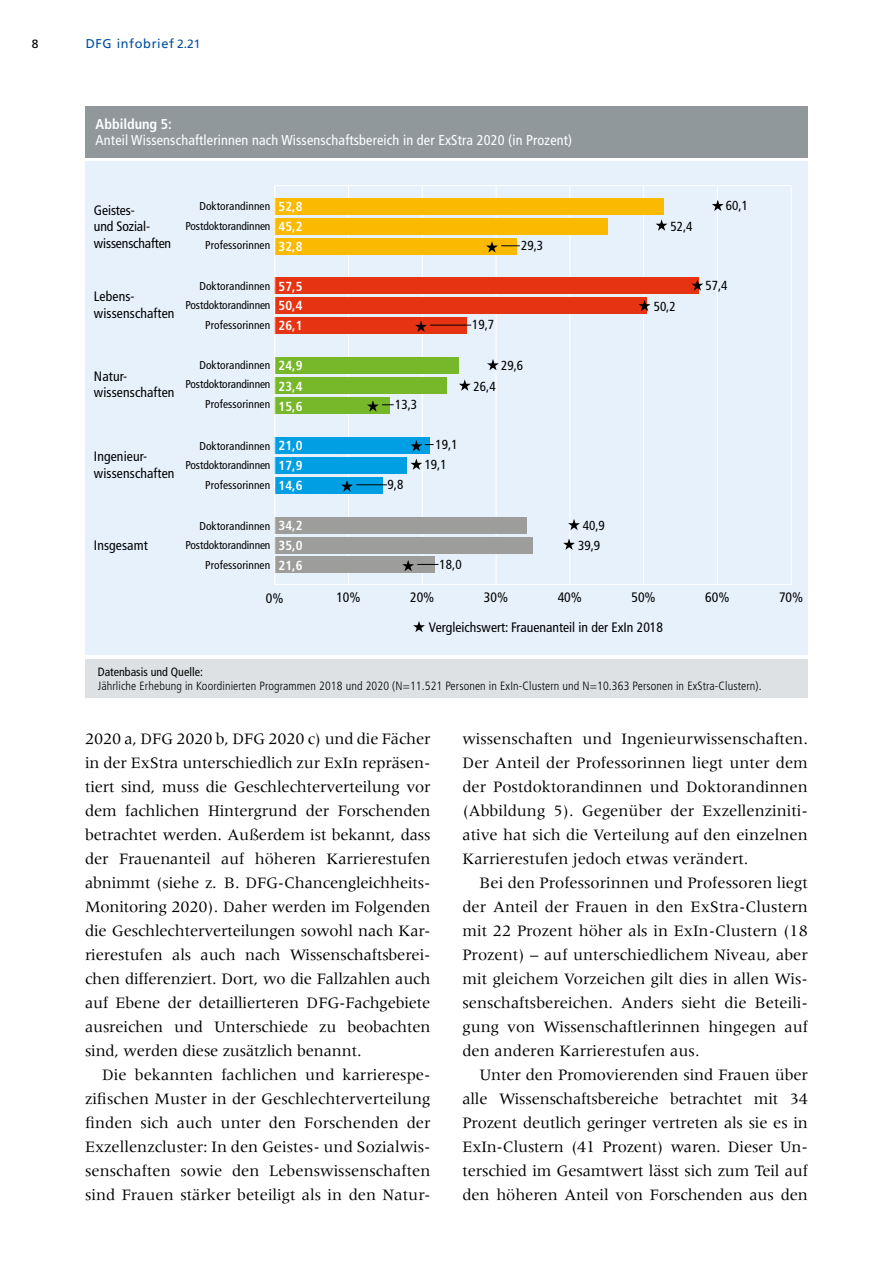
<style>
.page{position:relative;width:893px;height:1263px;background:#fff}
.page>*{position:absolute;margin:0;border:0;box-sizing:border-box;transform-origin:0 0}
.t1{font:16.5px/24px "Meridien LT Std";color:#000;text-align:justify}
.t2{font:condensed 14.25px "Frutiger LT Std";letter-spacing:.01em;color:#fff}
.t3{font:700 condensed 14.25px "Frutiger LT Std";color:#fff}
.t4{font:condensed 13.65px/16.4px "Frutiger LT Std";color:#000}
.t5{font:700 condensed 13.05px/19.8px "Frutiger LT Std";color:#fff;text-align:justify}
.t6{font:condensed 13.05px/19.6px "Frutiger LT Std";color:#000;text-align:center}
.t7{font:12.75px "Frutiger LT Std";letter-spacing:.05em;color:#004f9f}
.t8{font:300 condensed 12px "Frutiger LT Std";letter-spacing:.01em;color:#000}
.t9{font:condensed 12px "Frutiger LT Std";color:#000}
.t10{font:12px "Frutiger LT Std";color:#000}
.t11{font:condensed 11.4px/19.5px "Frutiger LT Std";letter-spacing:.01em;color:#000;text-align:right}
.s1{font-size:12px}
</style>
<div class="page">
<div style="left:85px;top:162px;width:723px;height:493px;background:#e7f1fc"></div>
<hr style="left:275px;top:185px;width:516px;height:1px;background:#fff">
<hr style="left:348px;top:186px;width:1px;height:399px;background:#fff">
<hr style="left:422px;top:186px;width:1px;height:399px;background:#fff">
<hr style="left:496px;top:186px;width:1px;height:399px;background:#fff">
<hr style="left:569px;top:186px;width:1px;height:399px;background:#fff">
<hr style="left:643px;top:186px;width:1px;height:399px;background:#fff">
<hr style="left:717px;top:186px;width:1px;height:399px;background:#fff">
<hr style="left:791px;top:186px;width:1px;height:399px;background:#fff">
<div style="left:275px;top:238px;width:241px;height:16px;background:#fbba00"></div>
<div style="left:275px;top:317px;width:192px;height:17px;background:#e63312"></div>
<div style="left:275px;top:397px;width:115px;height:17px;background:#76b82a"></div>
<div style="left:275px;top:477px;width:108px;height:17px;background:#009fe3"></div>
<div style="left:275px;top:556px;width:159px;height:17px;background:#9d9d9c"></div>
<div style="left:275px;top:218px;width:333px;height:17px;background:#fbba00"></div>
<div style="left:275px;top:297px;width:372px;height:17px;background:#e63312"></div>
<div style="left:275px;top:377px;width:172px;height:17px;background:#76b82a"></div>
<div style="left:275px;top:457px;width:132px;height:17px;background:#009fe3"></div>
<div style="left:275px;top:537px;width:258px;height:16px;background:#9d9d9c"></div>
<div style="left:275px;top:198px;width:389px;height:17px;background:#fbba00"></div>
<div style="left:275px;top:277px;width:424px;height:17px;background:#e63312"></div>
<div style="left:275px;top:357px;width:183px;height:17px;background:#76b82a"></div>
<div style="left:275px;top:437px;width:155px;height:17px;background:#009fe3"></div>
<div style="left:275px;top:517px;width:252px;height:17px;background:#9d9d9c"></div>
<hr style="left:274px;top:186px;width:1px;height:399px;background:#fff">
<hr style="left:275px;top:584px;width:516px;height:1px;background:#fff">
<svg style="left:486px;top:241px;width:34px;height:12px"></svg>
<svg style="left:712px;top:200px;width:12px;height:11px"></svg>
<svg style="left:656px;top:219px;width:11px;height:12px"></svg>
<svg style="left:691px;top:279px;width:12px;height:12px"></svg>
<svg style="left:639px;top:300px;width:11px;height:11px"></svg>
<svg style="left:413px;top:621px;width:12px;height:11px"></svg>
<hr style="left:430px;top:325px;width:41px;height:1px;background:#000">
<svg style="left:415px;top:321px;width:12px;height:11px"></svg>
<svg style="left:487px;top:359px;width:12px;height:11px"></svg>
<svg style="left:459px;top:379px;width:12px;height:12px"></svg>
<svg style="left:410px;top:458px;width:12px;height:12px"></svg>
<svg style="left:568px;top:519px;width:12px;height:11px"></svg>
<svg style="left:563px;top:538px;width:12px;height:12px"></svg>
<svg style="left:410px;top:440px;width:24px;height:11px"></svg>
<svg style="left:367px;top:400px;width:27px;height:12px"></svg>
<hr style="left:356px;top:484px;width:31px;height:1px;background:#000">
<svg style="left:341px;top:480px;width:12px;height:12px"></svg>
<svg style="left:402px;top:560px;width:36px;height:11px"></svg>
<div style="left:85px;top:106px;width:723px;height:51px;background:#91989c"></div>
<div style="left:85px;top:659px;width:723px;height:38px;background:#dee1e3"></div>
<p class="t10" style="left:32px;top:37px;width:8px">8</p>
<p class="t7" style="left:86px;top:36px;width:116px">DFG infobrief <span class="s1">2.21</span></p>
<p class="t3" style="left:96px;top:116px;width:78px">Abbildung 5:</p>
<p class="t2" style="left:96px;top:132px;width:478px">Anteil Wissenschaftlerinnen nach Wissenschaftsbereich in der ExStra 2020 (in Prozent)</p>
<p class="t4" style="left:94px;top:202px;width:79px">Geistes-<br>und Sozial&shy;wissenschaften</p>
<p class="t11" style="left:186px;top:197px;width:86px">Doktorandinnen<br>Postdoktorandinnen<br>Professorinnen</p>
<p class="t11" style="left:186px;top:277px;width:86px">Doktorandinnen<br>Postdoktorandinnen<br>Professorinnen</p>
<p class="t11" style="left:186px;top:356px;width:86px">Doktorandinnen<br>Postdoktorandinnen<br>Professorinnen</p>
<p class="t11" style="left:186px;top:436px;width:86px">Doktorandinnen<br>Postdoktorandinnen<br>Professorinnen</p>
<p class="t11" style="left:186px;top:516px;width:86px">Doktorandinnen<br>Postdoktorandinnen<br>Professorinnen</p>
<p class="t4" style="left:94px;top:288px;width:82px">Lebens&shy;wissenschaften</p>
<p class="t4" style="left:94px;top:368px;width:82px">Natur&shy;wissenschaften</p>
<p class="t4" style="left:94px;top:448px;width:82px">Ingenieur&shy;wissenschaften</p>
<p class="t4" style="left:94px;top:537px;width:55px">Insgesamt</p>
<p class="t5" style="left:279px;top:197px;width:25px">52,8<br>45,2<br>32,8</p>
<p class="t5" style="left:279px;top:276px;width:25px">57,5<br>50,4<br>26,1</p>
<p class="t5" style="left:279px;top:356px;width:25px">24,9<br>23,4<br>15,6</p>
<p class="t5" style="left:279px;top:436px;width:25px">21,0<br>17,9<br>14,6</p>
<p class="t5" style="left:279px;top:516px;width:25px">34,2<br>35,0<br>21,6</p>
<p class="t6" style="left:521px;top:236px;width:24px">29,3</p>
<p class="t6" style="left:395px;top:395px;width:24px">13,3</p>
<p class="t6" style="left:388px;top:475px;width:17px">9,8</p>
<p class="t6" style="left:436px;top:434px;width:24px">19,1</p>
<p class="t6" style="left:425px;top:455px;width:24px">19,1</p>
<p class="t6" style="left:472px;top:315px;width:24px">19,7</p>
<p class="t6" style="left:501px;top:356px;width:24px">29,6</p>
<p class="t6" style="left:474px;top:376px;width:24px">26,4</p>
<p class="t6" style="left:440px;top:554px;width:24px">18,0</p>
<p class="t6" style="left:578px;top:516px;width:28px">40,9<br>39,9</p>
<p class="t6" style="left:670px;top:216px;width:24px">52,4</p>
<p class="t6" style="left:726px;top:196px;width:24px">60,1</p>
<p class="t6" style="left:654px;top:297px;width:24px">50,2</p>
<p class="t6" style="left:705px;top:276px;width:24px">57,4</p>
<p class="t4" style="left:266px;top:590px;width:19px">0%</p>
<p class="t4" style="left:336px;top:590px;width:26px">10%</p>
<p class="t4" style="left:410px;top:590px;width:26px">20%</p>
<p class="t4" style="left:484px;top:590px;width:26px">30%</p>
<p class="t4" style="left:558px;top:590px;width:26px">40%</p>
<p class="t4" style="left:631px;top:590px;width:26px">50%</p>
<p class="t4" style="left:705px;top:590px;width:26px">60%</p>
<p class="t4" style="left:779px;top:590px;width:26px">70%</p>
<p class="t4" style="left:429px;top:619px;width:236px">Vergleichswert: Frauenanteil in der ExIn 2018</p>
<p class="t9" style="left:98px;top:665px;width:107px">Datenbasis und Quelle:</p>
<p class="t8" style="left:98px;top:678px;width:665px">Jährliche Erhebung in Koordinierten Programmen 2018 und 2020 (N=11.521 Personen in ExIn-Clustern und N=10.363 Personen in ExStra-Clustern).</p>
<p class="t1" style="left:85px;top:727px;width:347px">2020 a, DFG 2020 b, DFG 2020 c) und die Fächer in der ExStra unterschiedlich zur ExIn repräsen&shy;tiert sind, muss die Geschlechterverteilung vor dem fachlichen Hintergrund der Forschenden betrachtet werden. Außerdem ist bekannt, dass der Frauenanteil auf höheren Karrierestufen abnimmt (siehe z. B. DFG-Chancengleichheits-Monitoring 2020). Daher werden im Folgenden die Geschlechterverteilungen sowohl nach Kar&shy;rierestufen als auch nach Wissenschaftsberei&shy;chen differenziert. Dort, wo die Fallzahlen auch auf Ebene der detaillierteren DFG-Fachgebiete ausreichen und Unterschiede zu beobachten sind, werden diese zusätzlich benannt.</p>
<p class="t1" style="left:85px;top:1063px;width:347px;text-indent:17px">Die bekannten fachlichen und karrierespe&shy;zifischen Muster in der Geschlechterverteilung finden sich auch unter den Forschenden der Exzellenzcluster: In den Geistes- und Sozialwis&shy;senschaften sowie den Lebenswissenschaften sind Frauen stärker beteiligt als in den Natur-</p>
<p class="t1" style="left:462px;top:727px;width:347px">wissenschaften und Ingenieurwissenschaften.<br>Der Anteil der Professorinnen liegt unter dem der Postdoktorandinnen und Doktorandinnen (Abbildung 5). Gegenüber der Exzellenziniti&shy;ative hat sich die Verteilung auf den einzelnen Karrierestufen jedoch etwas verändert.</p>
<p class="t1" style="left:462px;top:871px;width:347px;text-indent:17px">Bei den Professorinnen und Professoren liegt der Anteil der Frauen in den ExStra-Clustern mit 22 Prozent höher als in ExIn-Clustern (18<br>Prozent) – auf unterschiedlichem Niveau, aber mit gleichem Vorzeichen gilt dies in allen Wis&shy;senschaftsbereichen. Anders sieht die Beteili&shy;gung von Wissenschaftlerinnen hingegen auf den anderen Karrierestufen aus.</p>
<p class="t1" style="left:462px;top:1063px;width:347px;text-indent:17px">Unter den Promovierenden sind Frauen über alle Wissenschaftsbereiche betrachtet mit 34<br>Prozent deutlich geringer vertreten als sie es in ExIn-Clustern (41 Prozent) waren. Dieser Un&shy;terschied im Gesamtwert lässt sich zum Teil auf den höheren Anteil von Forschenden aus den</p>
</div>
